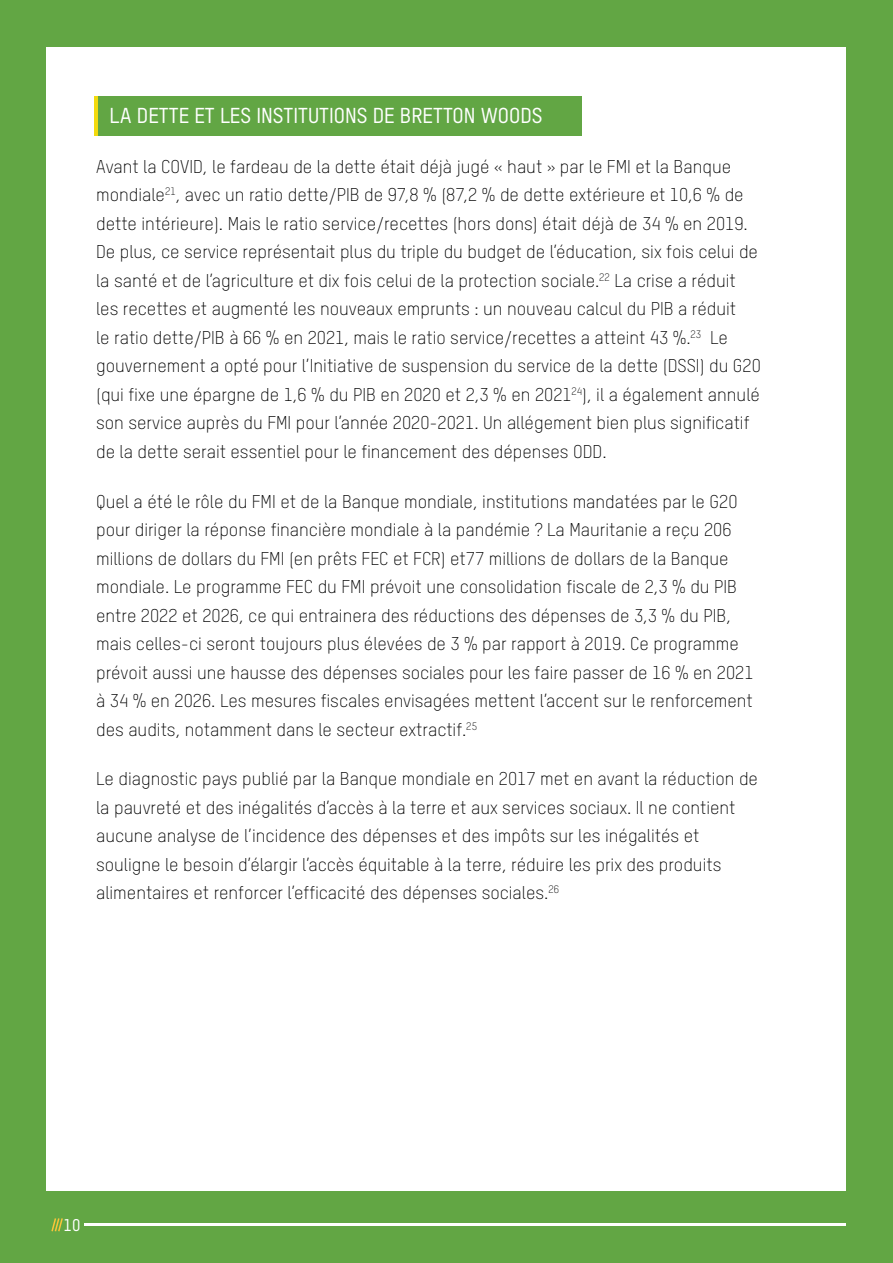
<style>
.page{position:relative;width:893px;height:1263px;background:#62a644}
.page>*{position:absolute;margin:0;border:0;box-sizing:border-box;transform-origin:0 0}
.t1{font:21px "T Star Pro Medium";color:#fff}
.t2{font:18px/28.5px "T Star Pro Light";color:#000}
.t3{font:16.5px "T Star Pro Medium";color:#fff}
</style>
<div class="page">
<div style="left:47px;top:47px;width:799px;height:1144px;background:#fff"></div>
<svg style="left:51px;top:1218px;width:12px;height:14px"></svg>
<hr style="left:85px;top:1224px;width:761px;height:2px;background:#fff">
<div style="left:98px;top:97px;width:484px;height:39px;background:#62a644"></div>
<hr style="left:94px;top:97px;width:4px;height:39px;background:#f2da0d">
<p class="t1" style="left:109px;top:100px;width:435px">LA DETTE ET LES INSTITUTIONS DE BRETTON WOODS</p>
<p class="t2" style="left:96px;top:151px;width:666px">Avant la COVID, le fardeau de la dette était déjà jugé « haut » par le FMI et la Banque mondiale<sup>21</sup>, avec un ratio dette/PIB de 97,8 % (87,2 % de dette extérieure et 10,6 % de dette intérieure). Mais le ratio service/recettes (hors dons) était déjà de 34 % en 2019.<br>De plus, ce service représentait plus du triple du budget de l’éducation, six fois celui de la santé et de l’agriculture et dix fois celui de la protection sociale.<sup>22</sup> La crise a réduit les recettes et augmenté les nouveaux emprunts : un nouveau calcul du PIB a réduit<br>le ratio dette/PIB à 66 % en 2021, mais le ratio service/recettes a atteint 43 %.<sup>23</sup> Le gouvernement a opté pour l’Initiative de suspension du service de la dette (DSSI) du G20 (qui fixe une épargne de 1,6 % du PIB en 2020 et 2,3 % en 2021<sup>24</sup>), il a également annulé son service auprès du FMI pour l’année 2020-2021. Un allégement bien plus significatif de la dette serait essentiel pour le financement des dépenses ODD.</p>
<p class="t2" style="left:96px;top:486px;width:659px">Quel a été le rôle du FMI et de la Banque mondiale, institutions mandatées par le G20 pour diriger la réponse financière mondiale à la pandémie ? La Mauritanie a reçu 206 millions de dollars du FMI (en prêts FEC et FCR) et77 millions de dollars de la Banque mondiale. Le programme FEC du FMI prévoit une consolidation fiscale de 2,3 % du PIB entre 2022 et 2026, ce qui entrainera des réductions des dépenses de 3,3 % du PIB, mais celles-ci seront toujours plus élevées de 3 % par rapport à 2019. Ce programme prévoit aussi une hausse des dépenses sociales pour les faire passer de 16 % en 2021 à 34 % en 2026. Les mesures fiscales envisagées mettent l’accent sur le renforcement des audits, notamment dans le secteur extractif.<sup>25</sup></p>
<p class="t2" style="left:96px;top:764px;width:663px">Le diagnostic pays publié par la Banque mondiale en 2017 met en avant la réduction de la pauvreté et des inégalités d’accès à la terre et aux services sociaux. Il ne contient aucune analyse de l’incidence des dépenses et des impôts sur les inégalités et souligne le besoin d’élargir l’accès équitable à la terre, réduire les prix des produits alimentaires et renforcer l’efficacité des dépenses sociales.<sup>26</sup></p>
<p class="t3" style="left:64px;top:1214px;width:18px">10</p>
</div>
